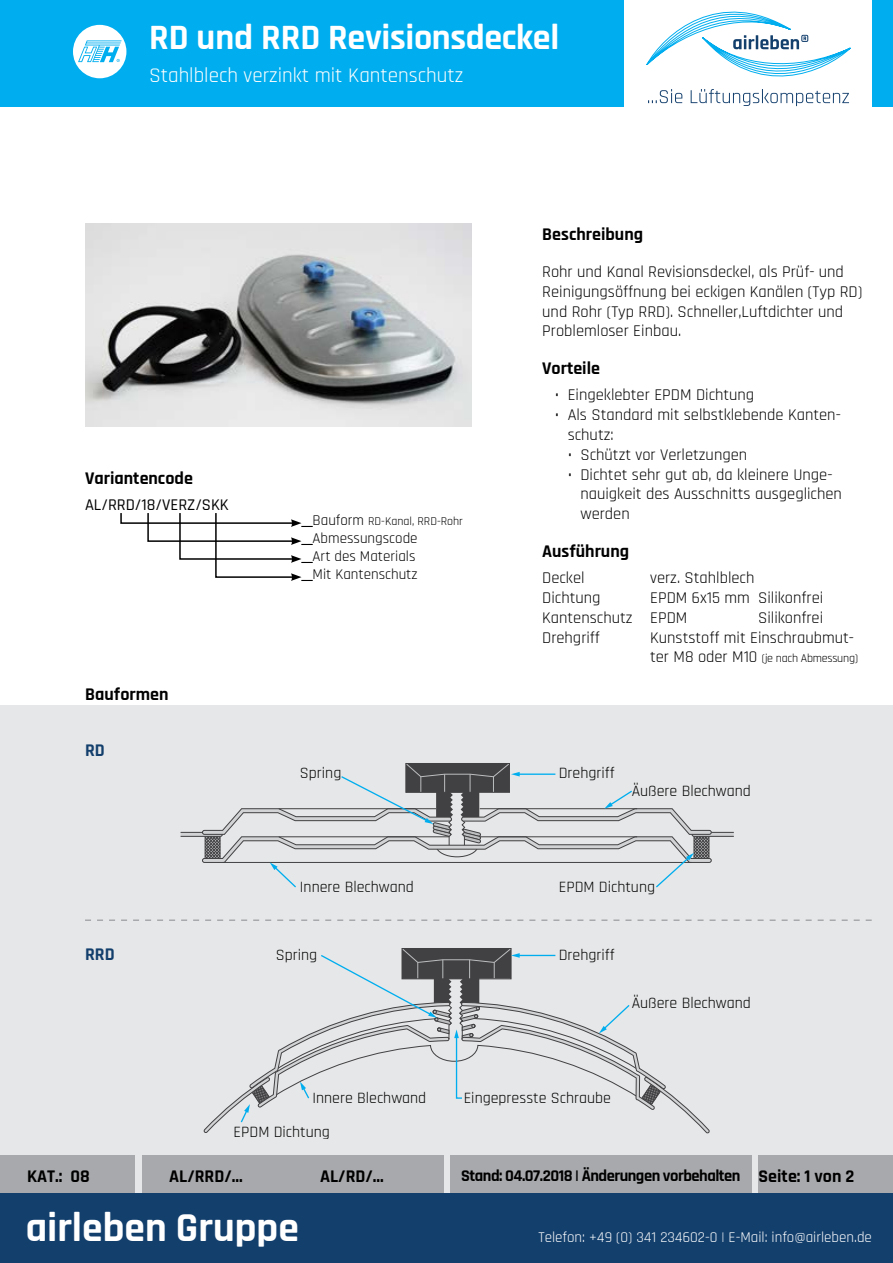
<style>
.page{position:relative;width:893px;height:1263px;background:#fff}
.page>*{position:absolute;margin:0;border:0;box-sizing:border-box;transform-origin:0 0}
.t1{font:700 41.55px "Rajdhani";color:#fff}
.t2{font:700 36px "Rajdhani";letter-spacing:-.01em;color:#fff}
.t3{font:21px "Rajdhani";color:#fff}
.t4{font:700 18px "Rajdhani";color:#000}
.t5{font:700 18px "Rajdhani";color:#133f6d}
.t6{font:16.5px/19.8px "Rajdhani";color:#000}
.t7{font:700 16.5px "Rajdhani";letter-spacing:-.03em;color:#000}
.t8{font:500 16.5px "Rajdhani";color:#000}
.t9{font:15.9px "Rajdhani";color:#000}
.t10{font:15px/18px "Rajdhani";color:#000}
.t11{font:15px "Rajdhani";color:#fff}
.t12{font:12px "Rajdhani";letter-spacing:-.02em;color:#000}
.t13{font:12px "Rajdhani";color:#000}
.s1{font-size:15px}
.s2{font-size:16.5px}
.s3{font-size:18px}
</style>
<div class="page">
<div style="left:0;top:1154px;width:893px;height:39px;background:#e6e7e8"></div>
<div style="left:0;top:0;width:893px;height:106px;background:#00aeef"></div>
<div style="left:0;top:1193px;width:893px;height:70px;background:#133f6d"></div>
<div style="left:625px;top:0;width:247px;height:149px;background:#fff"></div>
<svg style="left:646px;top:12px;width:205px;height:94px"></svg>
<svg style="left:73px;top:25px;width:53px;height:53px"></svg>
<div style="left:758px;top:1154px;width:135px;height:39px;background:#a7a9ac"></div>
<div style="left:0;top:1154px;width:135px;height:39px;background:#a7a9ac"></div>
<div style="left:450px;top:1154px;width:302px;height:39px;background:#a7a9ac"></div>
<div style="left:142px;top:1154px;width:301px;height:39px;background:#a7a9ac"></div>
<img style="left:85px;top:223px;width:387px;height:203px">
<div style="left:0;top:705px;width:893px;height:449px;background:#e6e7e8"></div>
<svg style="left:203px;top:948px;width:507px;height:186px"></svg>
<svg style="left:180px;top:763px;width:554px;height:125px"></svg>
<svg style="left:85px;top:919px;width:787px;height:2px"></svg>
<svg style="left:120px;top:513px;width:193px;height:68px"></svg>
<h2 class="t2" style="left:149px;top:16px;width:412px">RD und RRD Revisionsdeckel</h2>
<p class="t3" style="left:149px;top:63px;width:316px">Stahlblech verzinkt mit Kantenschutz</p>
<p class="t4" style="left:85px;top:467px;width:109px">Variantencode</p>
<p class="t8" style="left:85px;top:495px;width:145px">AL/RRD/18/VERZ/SKK</p>
<p class="t4" style="left:85px;top:684px;width:85px">Bauformen</p>
<p class="t5" style="left:85px;top:739px;width:21px">RD</p>
<p class="t13" style="left:301px;top:515px;width:163px"><span class="s1">__Bauform</span> RD-Kanal, RRD-Rohr</p>
<p class="t10" style="left:301px;top:530px;width:118px">__Abmessungscode __Art des Materials __Mit Kantenschutz</p>
<p class="t9" style="left:300px;top:764px;width:43px">Spring</p>
<p class="t4" style="left:542px;top:223px;width:102px">Beschreibung</p>
<p class="t6" style="left:542px;top:262px;width:322px">Rohr und Kanal Revisionsdeckel, als Prüf- und Reinigungsöffnung bei eckigen Kanälen (Typ RD) und Rohr (Typ RRD). Schneller,Luftdichter und Problemloser Einbau.</p>
<p class="t4" style="left:542px;top:358px;width:59px">Vorteile</p>
<p class="t6" style="left:555px;top:386px;width:201px">• Eingeklebter EPDM Dichtung</p>
<p class="t6" style="left:568px;top:406px;width:275px;text-indent:-13px">• Als Standard mit selbstklebende Kanten&shy;schutz:</p>
<p class="t6" style="left:568px;top:445px;width:181px">• Schützt vor Verletzungen</p>
<p class="t6" style="left:580px;top:465px;width:263px;text-indent:-13px">• Dichtet sehr gut ab, da kleinere Unge&shy;nauigkeit des Ausschnitts ausgeglichen werden</p>
<p class="t9" style="left:559px;top:434px;width:57px">Drehgriff</p>
<p class="t9" style="left:632px;top:482px;width:121px">Äußere Blechwand</p>
<p class="t4" style="left:542px;top:540px;width:88px">Ausführung</p>
<p class="t6" style="left:542px;top:569px;width:44px">Deckel</p>
<p class="t6" style="left:650px;top:569px;width:106px">verz. Stahlblech</p>
<p class="t6" style="left:542px;top:588px;width:60px">Dichtung</p>
<p class="t6" style="left:542px;top:588px;width:283px;text-indent:108px">EPDM 6x15 mm Silikonfrei<br>Kantenschutz EPDM</p>
<p class="t6" style="left:758px;top:608px;width:67px">Silikonfrei</p>
<p class="t6" style="left:542px;top:628px;width:59px">Drehgriff</p>
<p class="t6" style="left:650px;top:628px;width:205px">Kunststoff mit Einschraubmut-</p>
<p class="t12" style="left:650px;top:652px;width:210px"><span class="s2">ter M8 oder M10</span> (je nach Abmessung)</p>
<p class="t9" style="left:559px;top:764px;width:57px">Drehgriff</p>
<p class="t9" style="left:632px;top:782px;width:121px">Äußere Blechwand</p>
<p class="t9" style="left:300px;top:878px;width:115px">Innere Blechwand</p>
<p class="t9" style="left:559px;top:878px;width:98px">EPDM Dichtung</p>
<p class="t5" style="left:85px;top:943px;width:31px">RRD</p>
<p class="t9" style="left:559px;top:946px;width:57px">Drehgriff</p>
<p class="t9" style="left:276px;top:946px;width:43px">Spring</p>
<p class="t9" style="left:632px;top:994px;width:121px">Äußere Blechwand</p>
<p class="t9" style="left:312px;top:1088px;width:115px">Innere Blechwand</p>
<p class="t9" style="left:464px;top:1088px;width:149px">Eingepresste Schraube</p>
<p class="t9" style="left:233px;top:1123px;width:98px">EPDM Dichtung</p>
<p class="t4" style="left:27px;top:1165px;width:64px">KAT.: 08</p>
<p class="t4" style="left:169px;top:1165px;width:75px">AL/RRD/...</p>
<p class="t4" style="left:320px;top:1165px;width:65px">AL/RD/...</p>
<p class="t7" style="left:461px;top:1166px;width:395px">Stand: 04.07.2018 | Änderungen vorbehalten <span class="s3">Seite: 1 von 2</span></p>
<h1 class="t1" style="left:26px;top:1202px;width:275px">airleben Gruppe</h1>
<p class="t11" style="left:538px;top:1228px;width:335px">Telefon: +49 (0) 341 234602-0 | E-Mail: info@airleben.de</p>
</div>
